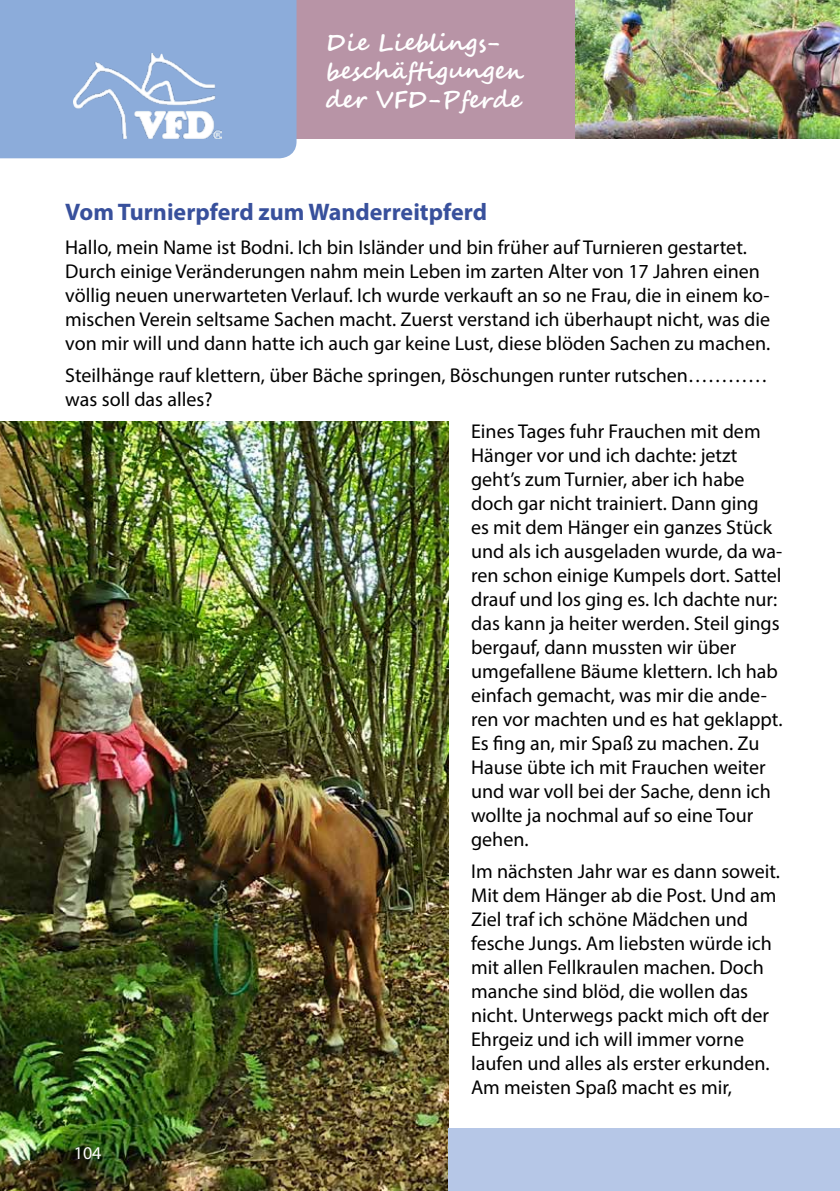
<style>
.page{position:relative;width:840px;height:1191px;background:#fff}
.page>*{position:absolute;margin:0;border:0;box-sizing:border-box;transform-origin:0 0}
.t1{font:700 24px "Myriad Pro";color:#38509c}
.t2{font:700 23.4px/28.2px "Segoe Script";letter-spacing:-.01em;color:#fff}
.t3{font:20px/24px "Myriad Pro";color:#000}
.t4{font:18px "Myriad Pro";color:#fff}
</style>
<div class="page">
<img style="left:0;top:421px;width:448px;height:770px">
<div style="left:0;top:0;width:839px;height:138px;background:#b894a6"></div>
<div style="left:0;top:0;width:296px;height:158px;background:#8cacda"></div>
<img style="left:74px;top:54px;width:147px;height:84px">
<div style="left:448px;top:1128px;width:391px;height:63px;background:#b6c7e7"></div>
<img style="left:575px;top:0;width:264px;height:138px">
<p class="t2" style="left:325px;top:29px;width:200px">Die Lieblings&shy;beschäftigungen der VFD-Pferde</p>
<p class="t1" style="left:65px;top:196px;width:423px">Vom Turnierpferd zum Wanderreitpferd</p>
<p class="t3" style="left:65px;top:235px;width:706px">Hallo, mein Name ist Bodni. Ich bin Isländer und bin früher auf Turnieren gestartet.<br>Durch einige Veränderungen nahm mein Leben im zarten Alter von 17 Jahren einen völlig neuen unerwarteten Verlauf. Ich wurde verkauft an so ne Frau, die in einem ko&shy;mischen Verein seltsame Sachen macht. Zuerst verstand ich überhaupt nicht, was die von mir will und dann hatte ich auch gar keine Lust, diese blöden Sachen zu machen.</p>
<p class="t3" style="left:65px;top:363px;width:703px">Steilhänge rauf klettern, über Bäche springen, Böschungen runter rutschen………… was soll das alles?</p>
<p class="t3" style="left:471px;top:419px;width:313px">Eines Tages fuhr Frauchen mit dem<br>Hänger vor und ich dachte: jetzt geht’s zum Turnier, aber ich habe doch gar nicht trainiert. Dann ging<br>es mit dem Hänger ein ganzes Stück und als ich ausgeladen wurde, da wa&shy;ren schon einige Kumpels dort. Sattel drauf und los ging es. Ich dachte nur: das kann ja heiter werden. Steil gings bergauf, dann mussten wir über umgefallene Bäume klettern. Ich hab einfach gemacht, was mir die ande&shy;ren vor machten und es hat geklappt.<br>Es fing an, mir Spaß zu machen. Zu<br>Hause übte ich mit Frauchen weiter und war voll bei der Sache, denn ich wollte ja nochmal auf so eine Tour gehen.</p>
<p class="t3" style="left:471px;top:859px;width:310px">Im nächsten Jahr war es dann soweit.<br>Mit dem Hänger ab die Post. Und am Ziel traf ich schöne Mädchen und fesche Jungs. Am liebsten würde ich mit allen Fellkraulen machen. Doch manche sind blöd, die wollen das nicht. Unterwegs packt mich oft der Ehrgeiz und ich will immer vorne laufen und alles als erster erkunden.<br>Am meisten Spaß macht es mir,</p>
<p class="t4" style="left:74px;top:1142px;width:29px">104</p>
</div>
